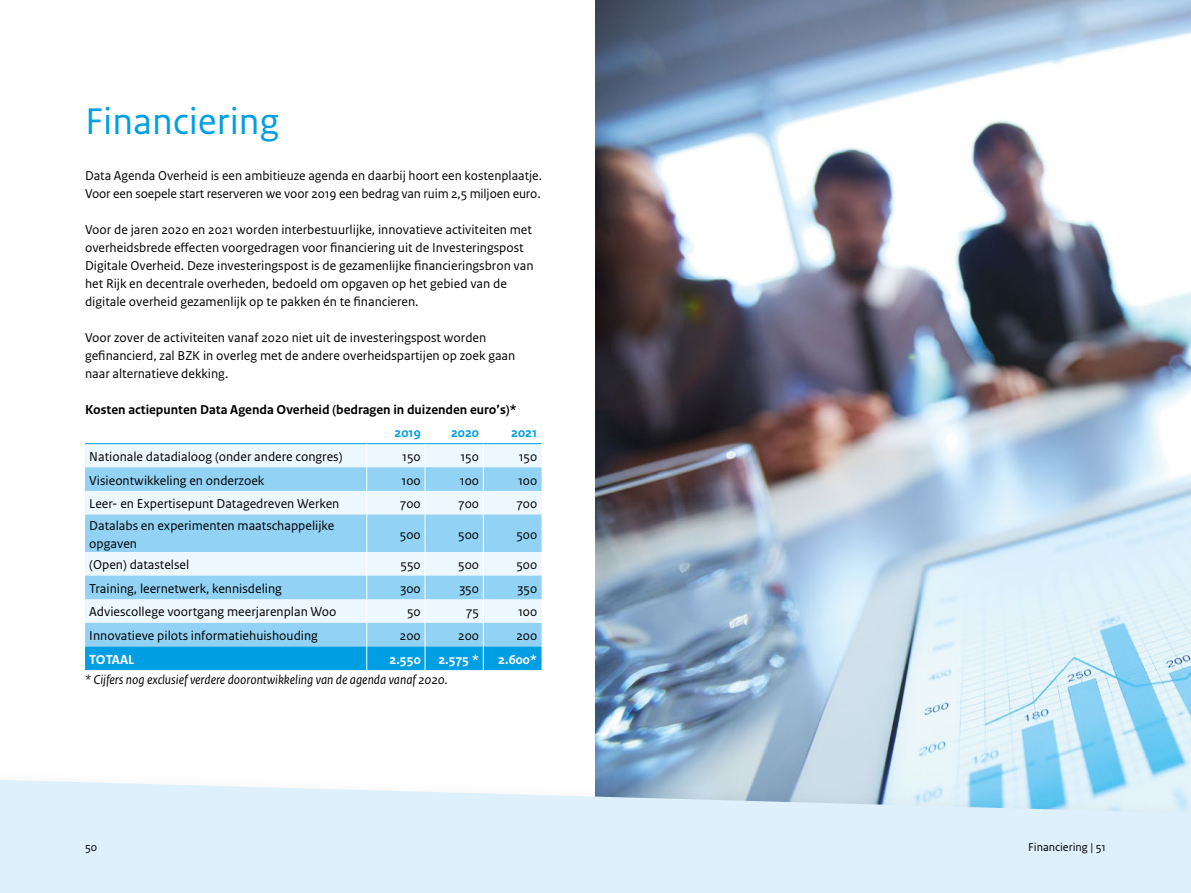
<style>
.page{position:relative;width:1191px;height:893px;background:#fff}
.page>*{position:absolute;margin:0;border:0;box-sizing:border-box;transform-origin:0 0}
.H2_-_var4{font:39px "Rijksoverheid Sans Text";color:#009fe3}
.t1{font:13.5px/18px "Rijksoverheid Sans Text";color:#000}
.t2{font:italic 13.5px "Rijksoverheid Sans Text";color:#000}
.H3_-_var3{font:700 13.5px "Rijksoverheid Sans Text";color:#000}
.t3{font:700 13.5px "Rijksoverheid Sans Text";color:#fff}
.t4{font:700 13.5px "Rijksoverheid Sans Text";color:#009fe3}
.t5{font:12px "Rijksoverheid Sans Text";color:#000}
</style>
<div class="page">
<img style="left:595px;top:0;width:596px;height:766px">
<div style="left:0;top:766px;width:1191px;height:127px;background:#000;opacity:.05"></div>
<svg style="left:0;top:779px;width:1191px;height:114px;background:#d9edf9"></svg>
<div style="left:85px;top:444px;width:456px;height:23px;background:#ecf7fe"></div>
<svg style="left:85px;top:467px;width:456px;height:85px;background:#abdcf6"></svg>
<hr style="left:85px;top:443px;width:282px;height:1px;background:#009fe3">
<hr style="left:367px;top:443px;width:58px;height:1px;background:#009fe3">
<hr style="left:425px;top:443px;width:58px;height:1px;background:#009fe3">
<hr style="left:483px;top:443px;width:58px;height:1px;background:#009fe3">
<svg style="left:366px;top:444px;width:1px;height:71px"></svg>
<svg style="left:424px;top:444px;width:1px;height:71px"></svg>
<svg style="left:483px;top:444px;width:1px;height:71px"></svg>
<hr style="left:366px;top:515px;width:1px;height:37px;background:#fff">
<hr style="left:424px;top:515px;width:1px;height:37px;background:#fff">
<hr style="left:483px;top:515px;width:1px;height:37px;background:#fff">
<svg style="left:85px;top:552px;width:456px;height:118px;background:#99d7f4"></svg>
<h2 class="H2_-_var4" style="left:85px;top:99px;width:195px">Financiering</h2>
<p class="t1" style="left:85px;top:167px;width:458px">Data Agenda Overheid is een ambitieuze agenda en daarbij hoort een kostenplaatje.<br>Voor een soepele start reserveren we voor 2019 een bedrag van ruim 2,5 miljoen euro.</p>
<p class="t1" style="left:85px;top:221px;width:450px">Voor de jaren 2020 en 2021 worden interbestuurlijke, innovatieve activiteiten met overheidsbrede effecten voorgedragen voor financiering uit de Investeringspost Digitale Overheid. Deze investeringspost is de gezamenlijke financieringsbron van het Rijk en decentrale overheden, bedoeld om opgaven op het gebied van de digitale overheid gezamenlijk op te pakken én te financieren.</p>
<p class="t1" style="left:85px;top:329px;width:432px">Voor zover de activiteiten vanaf 2020 niet uit de investeringspost worden gefinancierd, zal BZK in overleg met de andere overheidspartijen op zoek gaan naar alternatieve dekking.</p>
<h3 class="H3_-_var3" style="left:85px;top:402px;width:433px">Kosten actiepunten Data Agenda Overheid (bedragen in duizenden euro’s)*</h3>
<p class="t4" style="left:394px;top:425px;width:28px">2019</p>
<p class="t4" style="left:451px;top:425px;width:29px">2020</p>
<p class="t4" style="left:511px;top:425px;width:27px">2021</p>
<p class="t1" style="left:89px;top:448px;width:255px">Nationale datadialoog (onder andere congres)</p>
<p class="t1" style="left:402px;top:448px;width:20px">150</p>
<p class="t1" style="left:460px;top:448px;width:20px">150</p>
<p class="t1" style="left:519px;top:448px;width:20px">150</p>
<p class="t1" style="left:89px;top:471px;width:176px">Visieontwikkeling en onderzoek</p>
<p class="t1" style="left:401px;top:471px;width:21px">100</p>
<p class="t1" style="left:460px;top:471px;width:21px">100</p>
<p class="t1" style="left:518px;top:471px;width:21px">100</p>
<p class="t1" style="left:89px;top:495px;width:252px">Leer- en Expertisepunt Datagedreven Werken</p>
<p class="t1" style="left:400px;top:495px;width:22px">700</p>
<p class="t1" style="left:458px;top:495px;width:22px">700</p>
<p class="t1" style="left:517px;top:495px;width:22px">700</p>
<p class="t1" style="left:89px;top:516px;width:246px">Datalabs en experimenten maatschappelijke opgaven</p>
<p class="t1" style="left:400px;top:525px;width:22px">500</p>
<p class="t1" style="left:458px;top:525px;width:22px">500</p>
<p class="t1" style="left:516px;top:525px;width:22px">500</p>
<p class="t1" style="left:89px;top:556px;width:101px">(Open) datastelsel</p>
<p class="t1" style="left:400px;top:556px;width:22px">550</p>
<p class="t1" style="left:458px;top:556px;width:22px">500</p>
<p class="t1" style="left:516px;top:556px;width:22px">500</p>
<p class="t1" style="left:89px;top:580px;width:194px">Training, leernetwerk, kennisdeling</p>
<p class="t1" style="left:400px;top:580px;width:22px">300</p>
<p class="t1" style="left:459px;top:580px;width:21px">350</p>
<p class="t1" style="left:517px;top:580px;width:21px">350</p>
<p class="t1" style="left:89px;top:603px;width:249px">Adviescollege voortgang meerjarenplan Woo</p>
<p class="t1" style="left:407px;top:603px;width:15px">50</p>
<p class="t1" style="left:466px;top:603px;width:14px">75</p>
<p class="t1" style="left:518px;top:603px;width:21px">100</p>
<p class="t1" style="left:89px;top:627px;width:230px">Innovatieve pilots informatiehuishouding</p>
<p class="t1" style="left:400px;top:627px;width:22px">200</p>
<p class="t1" style="left:458px;top:627px;width:22px">200</p>
<p class="t1" style="left:516px;top:627px;width:22px">200</p>
<p class="t3" style="left:89px;top:652px;width:46px">TOTAAL</p>
<p class="t3" style="left:389px;top:652px;width:33px">2.550</p>
<p class="t3" style="left:438px;top:652px;width:42px">2.575 *</p>
<p class="t3" style="left:498px;top:652px;width:41px">2.600*</p>
<p class="t2" style="left:85px;top:672px;width:364px">* Cijfers nog exclusief verdere doorontwikkeling van de agenda vanaf 2020.</p>
<p class="t5" style="left:85px;top:840px;width:14px">50</p>
<p class="t5" style="left:1028px;top:840px;width:79px">Financiering | 51</p>
</div>
